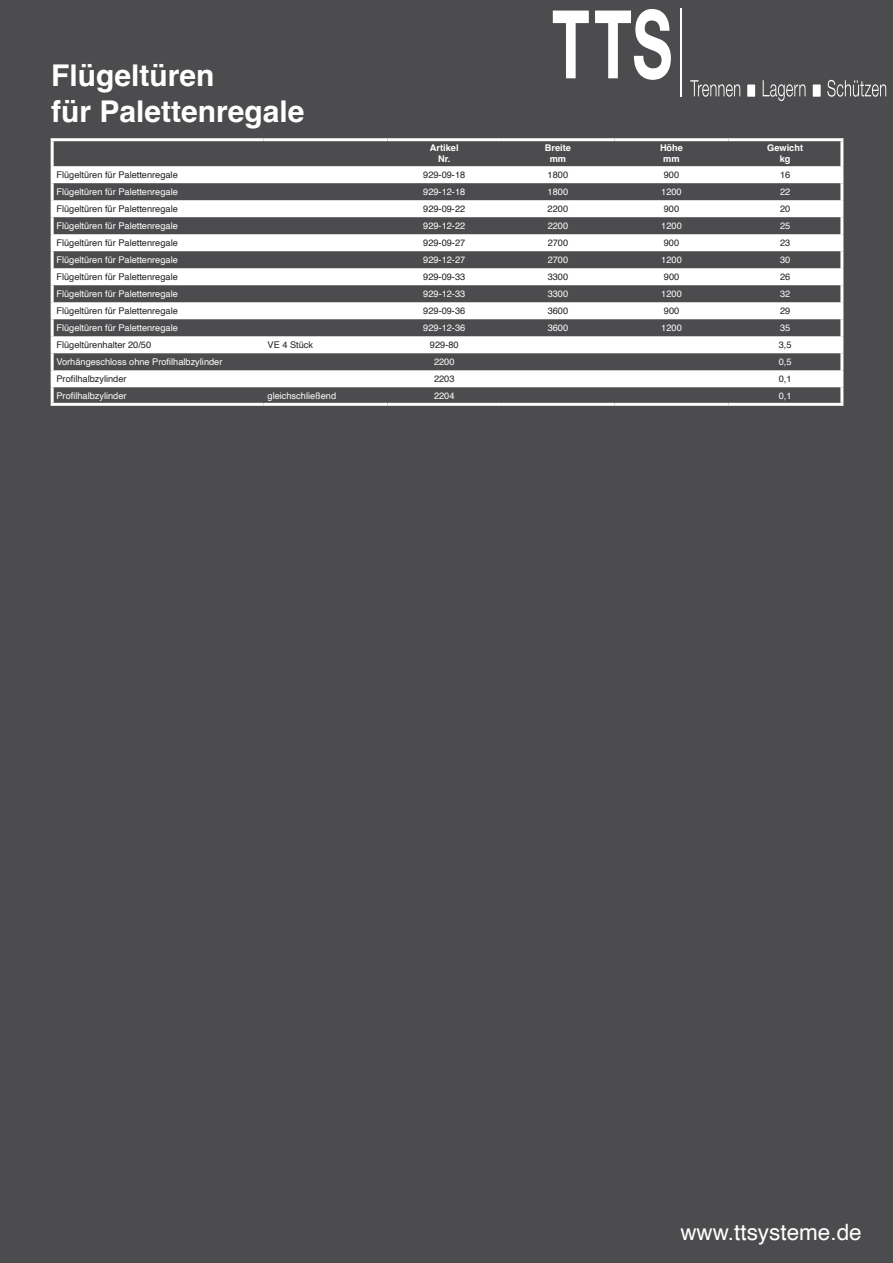
<style>
.page{position:relative;width:893px;height:1263px;background:#4c4c4e}
.page>*{position:absolute;margin:0;border:0;box-sizing:border-box;transform-origin:0 0}
.t1{font:700 30px/36px "Helvetica";color:#fff}
.t2{font:22.5px "Helvetica";color:#fff}
.t3{font:9.15px "Helvetica";color:#fff}
.t4{font:9.15px "Helvetica";color:#221f1f}
.t5{font:700 9.15px/11.1px "Helvetica";color:#fff;text-align:center}
</style>
<div class="page">
<svg style="left:690px;top:80px;width:50px;height:17px"></svg>
<svg style="left:763px;top:80px;width:42px;height:21px"></svg>
<svg style="left:827px;top:80px;width:59px;height:17px"></svg>
<svg style="left:553px;top:11px;width:36px;height:67px"></svg>
<svg style="left:595px;top:9px;width:76px;height:71px"></svg>
<hr style="left:680px;top:9px;width:1px;height:88px;background:#fff">
<div style="left:747px;top:84px;width:8px;height:13px;background:#fff"></div>
<div style="left:813px;top:84px;width:8px;height:13px;background:#fff"></div>
<svg style="left:54px;top:141px;width:786px;height:262px"></svg>
<svg style="left:54px;top:166px;width:786px;height:221px;fill:#fff"></svg>
<hr style="left:51px;top:138px;width:212px;height:3px;background:#fff">
<hr style="left:51px;top:141px;width:3px;height:25px;background:#fff">
<hr style="left:263px;top:138px;width:124px;height:3px;background:#fff">
<hr style="left:387px;top:138px;width:114px;height:3px;background:#fff">
<hr style="left:501px;top:138px;width:114px;height:3px;background:#fff">
<hr style="left:615px;top:138px;width:113px;height:3px;background:#fff">
<hr style="left:728px;top:138px;width:115px;height:3px;background:#fff">
<hr style="left:840px;top:141px;width:3px;height:25px;background:#fff">
<hr style="left:51px;top:166px;width:3px;height:17px;background:#fff">
<hr style="left:840px;top:166px;width:3px;height:17px;background:#fff">
<hr style="left:51px;top:183px;width:3px;height:17px;background:#fff">
<hr style="left:840px;top:183px;width:3px;height:17px;background:#fff">
<hr style="left:51px;top:200px;width:3px;height:17px;background:#fff">
<hr style="left:840px;top:200px;width:3px;height:17px;background:#fff">
<hr style="left:51px;top:217px;width:3px;height:17px;background:#fff">
<hr style="left:840px;top:217px;width:3px;height:17px;background:#fff">
<hr style="left:51px;top:234px;width:3px;height:17px;background:#fff">
<hr style="left:840px;top:234px;width:3px;height:17px;background:#fff">
<hr style="left:51px;top:251px;width:3px;height:17px;background:#fff">
<hr style="left:840px;top:251px;width:3px;height:17px;background:#fff">
<hr style="left:51px;top:268px;width:3px;height:17px;background:#fff">
<hr style="left:840px;top:268px;width:3px;height:17px;background:#fff">
<hr style="left:51px;top:285px;width:3px;height:17px;background:#fff">
<hr style="left:840px;top:285px;width:3px;height:17px;background:#fff">
<hr style="left:51px;top:302px;width:3px;height:17px;background:#fff">
<hr style="left:840px;top:302px;width:3px;height:17px;background:#fff">
<hr style="left:51px;top:319px;width:3px;height:17px;background:#fff">
<hr style="left:840px;top:319px;width:3px;height:17px;background:#fff">
<hr style="left:51px;top:336px;width:3px;height:17px;background:#fff">
<hr style="left:840px;top:336px;width:3px;height:17px;background:#fff">
<hr style="left:51px;top:353px;width:3px;height:17px;background:#fff">
<hr style="left:840px;top:353px;width:3px;height:17px;background:#fff">
<hr style="left:51px;top:370px;width:3px;height:17px;background:#fff">
<hr style="left:840px;top:370px;width:3px;height:17px;background:#fff">
<hr style="left:51px;top:387px;width:3px;height:16px;background:#fff">
<hr style="left:840px;top:387px;width:3px;height:16px;background:#fff">
<hr style="left:51px;top:403px;width:212px;height:3px;background:#fff">
<hr style="left:263px;top:403px;width:124px;height:3px;background:#fff">
<hr style="left:387px;top:403px;width:114px;height:3px;background:#fff">
<hr style="left:501px;top:403px;width:114px;height:3px;background:#fff">
<hr style="left:615px;top:403px;width:113px;height:3px;background:#fff">
<hr style="left:728px;top:403px;width:115px;height:3px;background:#fff">
<h1 class="t1" style="left:51px;top:60px;width:255px">Flügeltüren<br>für Palettenregale</h1>
<p class="t5" style="left:430px;top:143px;width:30px">Artikel<br>Nr.</p>
<p class="t5" style="left:545px;top:143px;width:28px">Breite mm</p>
<p class="t5" style="left:660px;top:143px;width:25px">Höhe mm</p>
<p class="t5" style="left:767px;top:143px;width:37px">Gewicht kg</p>
<p class="t4" style="left:56px;top:171px;width:123px">Flügeltüren für Palettenregale</p>
<p class="t4" style="left:423px;top:171px;width:44px">929-09-18</p>
<p class="t4" style="left:548px;top:171px;width:22px">1800</p>
<p class="t4" style="left:664px;top:171px;width:17px">900</p>
<p class="t4" style="left:780px;top:171px;width:12px">16</p>
<p class="t3" style="left:56px;top:188px;width:123px">Flügeltüren für Palettenregale</p>
<p class="t3" style="left:423px;top:188px;width:44px">929-12-18</p>
<p class="t3" style="left:548px;top:188px;width:22px">1800</p>
<p class="t3" style="left:661px;top:188px;width:22px">1200</p>
<p class="t3" style="left:780px;top:188px;width:12px">22</p>
<p class="t4" style="left:56px;top:205px;width:123px">Flügeltüren für Palettenregale</p>
<p class="t4" style="left:423px;top:205px;width:44px">929-09-22</p>
<p class="t4" style="left:548px;top:205px;width:22px">2200</p>
<p class="t4" style="left:664px;top:205px;width:17px">900</p>
<p class="t4" style="left:780px;top:205px;width:12px">20</p>
<p class="t3" style="left:56px;top:222px;width:123px">Flügeltüren für Palettenregale</p>
<p class="t3" style="left:423px;top:222px;width:44px">929-12-22</p>
<p class="t3" style="left:548px;top:222px;width:22px">2200</p>
<p class="t3" style="left:661px;top:222px;width:22px">1200</p>
<p class="t3" style="left:780px;top:222px;width:12px">25</p>
<p class="t4" style="left:56px;top:239px;width:123px">Flügeltüren für Palettenregale</p>
<p class="t4" style="left:423px;top:239px;width:44px">929-09-27</p>
<p class="t4" style="left:548px;top:239px;width:22px">2700</p>
<p class="t4" style="left:664px;top:239px;width:17px">900</p>
<p class="t4" style="left:780px;top:239px;width:12px">23</p>
<p class="t3" style="left:56px;top:256px;width:123px">Flügeltüren für Palettenregale</p>
<p class="t3" style="left:423px;top:256px;width:44px">929-12-27</p>
<p class="t3" style="left:548px;top:256px;width:22px">2700</p>
<p class="t3" style="left:661px;top:256px;width:22px">1200</p>
<p class="t3" style="left:780px;top:256px;width:12px">30</p>
<p class="t4" style="left:56px;top:273px;width:123px">Flügeltüren für Palettenregale</p>
<p class="t4" style="left:423px;top:273px;width:44px">929-09-33</p>
<p class="t4" style="left:548px;top:273px;width:22px">3300</p>
<p class="t4" style="left:664px;top:273px;width:17px">900</p>
<p class="t4" style="left:780px;top:273px;width:12px">26</p>
<p class="t3" style="left:56px;top:290px;width:123px">Flügeltüren für Palettenregale</p>
<p class="t3" style="left:423px;top:290px;width:44px">929-12-33</p>
<p class="t3" style="left:548px;top:290px;width:22px">3300</p>
<p class="t3" style="left:661px;top:290px;width:22px">1200</p>
<p class="t3" style="left:780px;top:290px;width:12px">32</p>
<p class="t4" style="left:56px;top:307px;width:123px">Flügeltüren für Palettenregale</p>
<p class="t4" style="left:423px;top:307px;width:44px">929-09-36</p>
<p class="t4" style="left:548px;top:307px;width:22px">3600</p>
<p class="t4" style="left:664px;top:307px;width:17px">900</p>
<p class="t4" style="left:780px;top:307px;width:12px">29</p>
<p class="t3" style="left:56px;top:324px;width:123px">Flügeltüren für Palettenregale</p>
<p class="t3" style="left:423px;top:324px;width:44px">929-12-36</p>
<p class="t3" style="left:548px;top:324px;width:22px">3600</p>
<p class="t3" style="left:661px;top:324px;width:22px">1200</p>
<p class="t3" style="left:780px;top:324px;width:12px">35</p>
<p class="t4" style="left:56px;top:341px;width:96px">Flügeltürenhalter 20/50</p>
<p class="t4" style="left:268px;top:341px;width:47px">VE 4 Stück</p>
<p class="t4" style="left:430px;top:341px;width:30px">929-80</p>
<p class="t4" style="left:779px;top:341px;width:14px">3,5</p>
<p class="t3" style="left:56px;top:355px;width:167px">Vorhängeschloss ohne Pro昀椀lhalbzylinder</p>
<p class="t3" style="left:434px;top:358px;width:22px">2200</p>
<p class="t3" style="left:779px;top:358px;width:14px">0,5</p>
<p class="t4" style="left:56px;top:372px;width:72px">Pro昀椀lhalbzylinder</p>
<p class="t4" style="left:434px;top:375px;width:22px">2203</p>
<p class="t4" style="left:779px;top:375px;width:14px">0,1</p>
<p class="t3" style="left:56px;top:389px;width:72px">Pro昀椀lhalbzylinder</p>
<p class="t3" style="left:268px;top:389px;width:70px">gleichschließend</p>
<p class="t3" style="left:434px;top:392px;width:22px">2204</p>
<p class="t3" style="left:779px;top:392px;width:14px">0,1</p>
<h2 class="t2" style="left:680px;top:1223px;width:183px">www.ttsysteme.de</h2>
</div>
